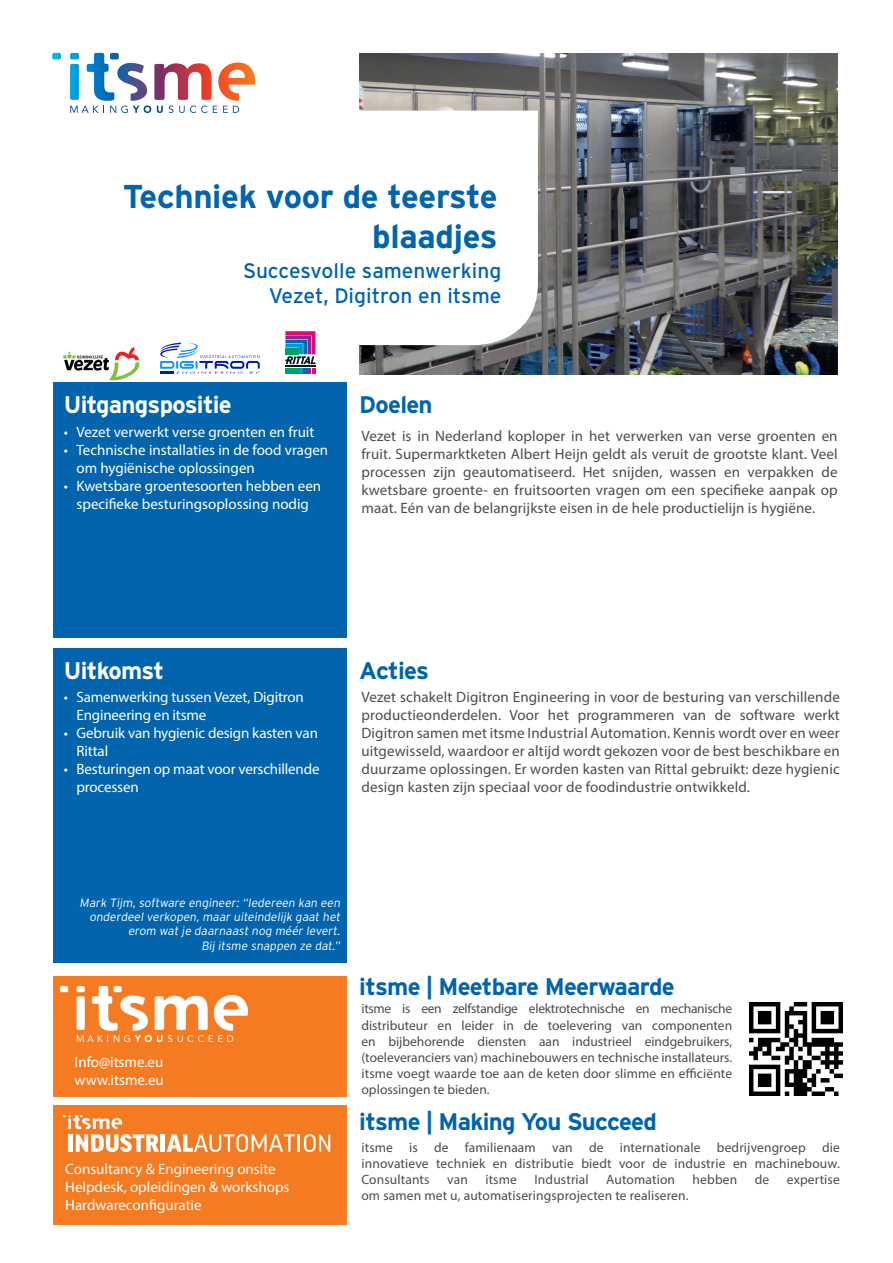
<style>
.page{position:relative;width:893px;height:1263px;background:#fff}
.page>*{position:absolute;margin:0;border:0;box-sizing:border-box;transform-origin:0 0}
.t1{font:700 33px/39.6px "Interstate";letter-spacing:-.01em;color:#0164ad;text-align:right}
.t2{font:700 24px "Interstate";letter-spacing:-.03em;color:#0164ad}
.t3{font:700 24px "Interstate";letter-spacing:-.03em;color:#fff}
.t4{font:21px "Interstate";color:#0164ad}
.t5{font:15px/18px "Myriad Pro";letter-spacing:.01em;color:#4b4c4d;text-align:justify}
.t6{font:15px/18px "Myriad Pro";color:#fff}
.t7{font:13.5px/16.2px "Myriad Pro";letter-spacing:.01em;color:#4b4c4d;text-align:justify}
.t8{font:300 12px/14.4px "Interstate";color:#fff;text-align:right}
</style>
<div class="page">
<img style="left:359px;top:53px;width:479px;height:321px">
<svg style="left:359px;top:111px;width:179px;height:234px"></svg>
<div style="left:53px;top:648px;width:294px;height:315px;background:#0164ad"></div>
<div style="left:53px;top:383px;width:294px;height:255px;background:#0164ad"></div>
<div style="left:53px;top:1105px;width:294px;height:120px;background:#f47b21"></div>
<svg style="left:63px;top:1115px;width:96px;height:37px"></svg>
<hr style="left:161px;top:1134px;width:4px;height:18px;background:#fff">
<svg style="left:167px;top:1134px;width:163px;height:18px"></svg>
<img style="left:749px;top:1002px;width:93px;height:93px">
<div style="left:53px;top:976px;width:294px;height:121px;background:#f47b21"></div>
<img style="left:61px;top:986px;width:187px;height:56px">
<svg style="left:52px;top:53px;width:203px;height:60px"></svg>
<img style="left:63px;top:347px;width:77px;height:34px">
<svg style="left:160px;top:342px;width:100px;height:32px"></svg>
<svg style="left:315px;top:331px;width:1px;height:43px"></svg>
<svg style="left:285px;top:331px;width:30px;height:43px"></svg>
<p class="t1" style="left:123px;top:176px;width:376px">Techniek voor de teerste blaadjes</p>
<p class="t4" style="left:243px;top:259px;width:260px">Succesvolle samenwerking</p>
<p class="t4" style="left:269px;top:284px;width:234px">Vezet, Digitron en itsme</p>
<p class="t3" style="left:64px;top:391px;width:170px">Uitgangspositie</p>
<p class="t2" style="left:359px;top:391px;width:75px">Doelen</p>
<p class="t6" style="left:64px;top:422px;width:252px">• Vezet verwerkt verse groenten en fruit</p>
<p class="t6" style="left:77px;top:440px;width:253px;text-indent:-13px">• Technische installaties in de food vragen om hygiënische oplossingen</p>
<p class="t6" style="left:64px;top:476px;width:259px;text-align:center">• Kwetsbare groentesoorten hebben een specifieke besturingsoplossing nodig</p>
<p class="t5" style="left:361px;top:427px;width:478px">Vezet is in Nederland koploper in het verwerken van verse groenten en fruit. Supermarktketen Albert Heijn geldt als veruit de grootste klant. Veel processen zijn geautomatiseerd. Het snijden, wassen en verpakken de kwetsbare groente- en fruitsoorten vragen om een specifieke aanpak op maat. Eén van de belangrijkste eisen in de hele productielijn is hygiëne.</p>
<p class="t3" style="left:64px;top:657px;width:102px">Uitkomst</p>
<p class="t6" style="left:77px;top:688px;width:229px;text-indent:-13px">• Samenwerking tussen Vezet, Digitron<br>Engineering en itsme</p>
<p class="t6" style="left:77px;top:724px;width:243px;text-indent:-13px">• Gebruik van hygienic design kasten van<br>Rittal</p>
<p class="t6" style="left:77px;top:760px;width:245px;text-indent:-13px">• Besturingen op maat voor verschillende processen</p>
<p class="t2" style="left:359px;top:657px;width:71px">Acties</p>
<p class="t5" style="left:361px;top:688px;width:480px">Vezet schakelt Digitron Engineering in voor de besturing van verschillende productieonderdelen. Voor het programmeren van de software werkt Digitron samen met itsme Industrial Automation. Kennis wordt over en weer uitgewisseld, waardoor er altijd wordt gekozen voor de best beschikbare en duurzame oplossingen. Er worden kasten van Rittal gebruikt: deze hygienic design kasten zijn speciaal voor de foodindustrie ontwikkeld.</p>
<p class="t8" style="left:80px;top:895px;width:264px">Mark Tijm, software engineer: “Iedereen kan een onderdeel verkopen, maar uiteindelijk gaat het erom wat je daarnaast nog méér levert.</p>
<p class="t8" style="left:201px;top:938px;width:142px">Bij itsme snappen ze dat.”</p>
<p class="t6" style="left:75px;top:1053px;width:90px">Info@itsme.eu</p>
<p class="t6" style="left:75px;top:1071px;width:91px">www.itsme.eu</p>
<p class="t6" style="left:65px;top:1159px;width:212px">Consultancy &amp; Engineering onsite</p>
<p class="t6" style="left:65px;top:1177px;width:226px">Helpdesk, opleidingen &amp; workshops</p>
<p class="t6" style="left:65px;top:1195px;width:138px">Hardwareconfiguratie</p>
<p class="t2" style="left:359px;top:973px;width:317px">itsme | Meetbare Meerwaarde</p>
<p class="t7" style="left:361px;top:1000px;width:372px">itsme is een zelfstandige elektrotechnische en mechanische distributeur en leider in de toelevering van componenten en bijbehorende diensten aan industrieel eindgebruikers,</p>
<p class="t7" style="left:361px;top:1049px;width:372px">(toeleveranciers van) machinebouwers en technische installateurs.</p>
<p class="t7" style="left:361px;top:1065px;width:372px">itsme voegt waarde toe aan de keten door slimme en efficiënte oplossingen te bieden.</p>
<p class="t2" style="left:359px;top:1108px;width:299px">itsme | Making You Succeed</p>
<p class="t7" style="left:361px;top:1139px;width:480px">itsme is de familienaam van de internationale bedrijvengroep die</p>
<p class="t7" style="left:361px;top:1155px;width:480px">innovatieve techniek en distributie biedt voor de industrie en machinebouw.</p>
<p class="t7" style="left:361px;top:1171px;width:70px">Consultants</p>
<p class="t7" style="left:447px;top:1171px;width:22px">van</p>
<p class="t7" style="left:485px;top:1171px;width:33px">itsme</p>
<p class="t7" style="left:534px;top:1171px;width:56px">Industrial</p>
<p class="t7" style="left:606px;top:1171px;width:70px">Automation</p>
<p class="t7" style="left:693px;top:1171px;width:46px">hebben</p>
<p class="t7" style="left:755px;top:1171px;width:16px">de</p>
<p class="t7" style="left:787px;top:1171px;width:54px">expertise</p>
<p class="t7" style="left:361px;top:1187px;width:329px">om samen met u, automatiseringsprojecten te realiseren.</p>
</div>
